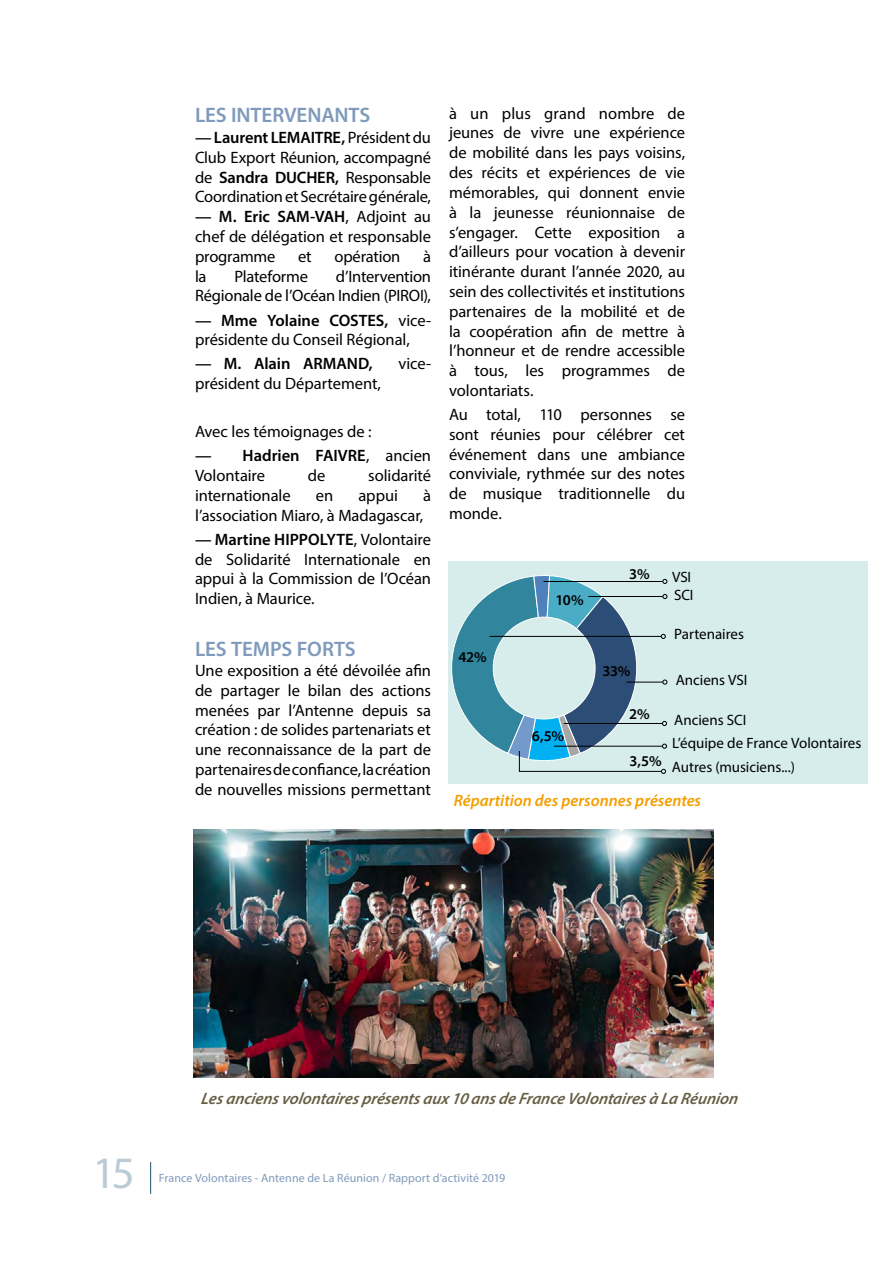
<style>
.page{position:relative;width:893px;height:1263px;background:#fff}
.page>*{position:absolute;margin:0;border:0;box-sizing:border-box;transform-origin:0 0}
.t1{font:45px "Myriad Pro";color:#bbcbd5}
.t2{font:600 21px "Myriad Pro";letter-spacing:-.005em;color:#809abb}
.t3{font:16.5px/19.8px "Myriad Pro";letter-spacing:-.005em;color:#000;text-align:justify}
.t4{font:italic 600 16.5px "Myriad Pro";color:#675e44}
.t5{font:italic 600 16.5px "Myriad Pro";color:#f49e00}
.t6{font:600 16.5px "Myriad Pro";letter-spacing:-.005em;color:#000}
.t7{font:15px "Myriad Pro";color:#000}
.t8{font:600 15px "Myriad Pro";color:#000}
.t9{font:12px "Myriad Pro";letter-spacing:.01em;color:#809abb}
.s1{font-weight:600}
</style>
<div class="page">
<img style="left:194px;top:829px;width:519px;height:248px">
<hr style="left:150px;top:1162px;width:1px;height:32px;background:#1d5272">
<div style="left:448px;top:561px;width:420px;height:223px;background:#d6edec"></div>
<hr style="left:626px;top:682px;width:37px;height:1px;background:#000">
<svg style="left:663px;top:680px;width:4px;height:4px"></svg>
<hr style="left:588px;top:596px;width:75px;height:1px;background:#000">
<svg style="left:663px;top:594px;width:4px;height:5px"></svg>
<hr style="left:554px;top:746px;width:108px;height:1px;background:#000">
<svg style="left:662px;top:744px;width:5px;height:4px"></svg>
<hr style="left:489px;top:636px;width:172px;height:1px;background:#000">
<svg style="left:661px;top:634px;width:4px;height:5px"></svg>
<hr style="left:564px;top:723px;width:98px;height:1px;background:#000">
<svg style="left:662px;top:721px;width:5px;height:5px"></svg>
<hr style="left:519px;top:771px;width:143px;height:1px;background:#000">
<svg style="left:661px;top:769px;width:5px;height:5px"></svg>
<svg style="left:451px;top:575px;width:197px;height:197px"></svg>
<svg style="left:663px;top:579px;width:4px;height:5px"></svg>
<hr style="left:543px;top:581px;width:119px;height:1px;background:#000">
<p class="t2" style="left:195px;top:102px;width:177px">LES INTERVENANTS</p>
<p class="t3" style="left:195px;top:127px;width:238px"><span class="s1">— Laurent LEMAITRE,</span> Président du Club Export Réunion, accompagné de <span class="s1">Sandra DUCHER,</span> Responsable Coordination et Secrétaire générale,</p>
<p class="t3" style="left:195px;top:207px;width:238px"><span class="s1">— M. Eric SAM-VAH</span>, Adjoint au chef de délégation et responsable programme</p>
<p class="t3" style="left:298px;top:246px;width:15px">et</p>
<p class="t3" style="left:334px;top:246px;width:67px">opération</p>
<p class="t3" style="left:423px;top:246px;width:9px">à</p>
<p class="t3" style="left:195px;top:266px;width:13px">la</p>
<p class="t3" style="left:235px;top:266px;width:75px">Plateforme</p>
<p class="t3" style="left:195px;top:266px;width:238px;text-align:right">d’Intervention<br>Régionale de l’Océan Indien (PIROI),</p>
<p class="t3" style="left:195px;top:310px;width:238px"><span class="s1">— Mme Yolaine COSTES,</span> vice&shy;présidente du Conseil Régional,</p>
<p class="t6" style="left:195px;top:353px;width:179px">— M. Alain ARMAND,</p>
<p class="t3" style="left:398px;top:354px;width:34px">vice-</p>
<p class="t3" style="left:195px;top:373px;width:187px">président du Département,</p>
<p class="t3" style="left:195px;top:422px;width:178px">Avec les témoignages de :</p>
<p class="t3" style="left:195px;top:446px;width:238px"><span class="s1">— Hadrien FAIVRE</span>, ancien<br>Volontaire</p>
<p class="t3" style="left:308px;top:465px;width:19px">de</p>
<p class="t3" style="left:368px;top:465px;width:64px">solidarité</p>
<p class="t3" style="left:195px;top:485px;width:97px">internationale</p>
<p class="t3" style="left:316px;top:485px;width:19px">en</p>
<p class="t3" style="left:358px;top:485px;width:41px">appui</p>
<p class="t3" style="left:195px;top:485px;width:238px;text-indent:228px">à l’association Miaro, à Madagascar,</p>
<p class="t3" style="left:195px;top:529px;width:238px"><span class="s1">— Martine HIPPOLYTE</span>, Volontaire de Solidarité Internationale en appui à la Commission de l’Océan Indien, à Maurice.</p>
<p class="t2" style="left:195px;top:636px;width:162px">LES TEMPS FORTS</p>
<p class="t3" style="left:195px;top:660px;width:238px">Une exposition a été dévoilée afin de partager le bilan des actions menées par l’Antenne depuis sa création : de solides partenariats et une reconnaissance de la part de partenaires de confiance, la création de nouvelles missions permettant</p>
<p class="t3" style="left:449px;top:103px;width:238px">à un plus grand nombre de jeunes de vivre une expérience de mobilité dans les pays voisins, des récits et expériences de vie mémorables, qui donnent envie à la jeunesse réunionnaise de s’engager. Cette exposition a d’ailleurs pour vocation à devenir itinérante durant l’année 2020, au sein des collectivités et institutions partenaires de la mobilité et de la coopération afin de mettre à l’honneur et de rendre accessible à tous, les programmes de volontariats.</p>
<p class="t3" style="left:449px;top:404px;width:238px">Au total, 110 personnes se sont réunies pour célébrer cet événement dans une ambiance conviviale, rythmée sur des notes de musique traditionnelle du monde.</p>
<p class="t8" style="left:458px;top:647px;width:30px">42%</p>
<p class="t8" style="left:555px;top:591px;width:30px">10%</p>
<p class="t8" style="left:532px;top:727px;width:34px">6,5%</p>
<p class="t8" style="left:629px;top:564px;width:22px">3%</p>
<p class="t7" style="left:672px;top:568px;width:21px">VSI</p>
<p class="t7" style="left:674px;top:586px;width:21px">SCI</p>
<p class="t8" style="left:602px;top:662px;width:30px">33%</p>
<p class="t8" style="left:629px;top:704px;width:22px">2%</p>
<p class="t8" style="left:629px;top:752px;width:34px">3,5%</p>
<p class="t7" style="left:674px;top:625px;width:71px">Partenaires</p>
<p class="t7" style="left:676px;top:671px;width:73px">Anciens VSI</p>
<p class="t7" style="left:674px;top:710px;width:74px">Anciens SCI</p>
<p class="t7" style="left:672px;top:734px;width:191px">L’équipe de France Volontaires</p>
<p class="t7" style="left:672px;top:758px;width:125px">Autres (musiciens...)</p>
<p class="t5" style="left:454px;top:790px;width:249px">Répartition des personnes présentes</p>
<h1 class="t1" style="left:93px;top:1145px;width:44px">15</h1>
<p class="t4" style="left:201px;top:1087px;width:542px">Lesanciensvolontairesprésentsaux 10 ansde France Volontairesà La Réunion</p>
<p class="t9" style="left:159px;top:1171px;width:348px">France Volontaires - Antenne de La Réunion / Rapport d’activité 2019</p>
</div>
